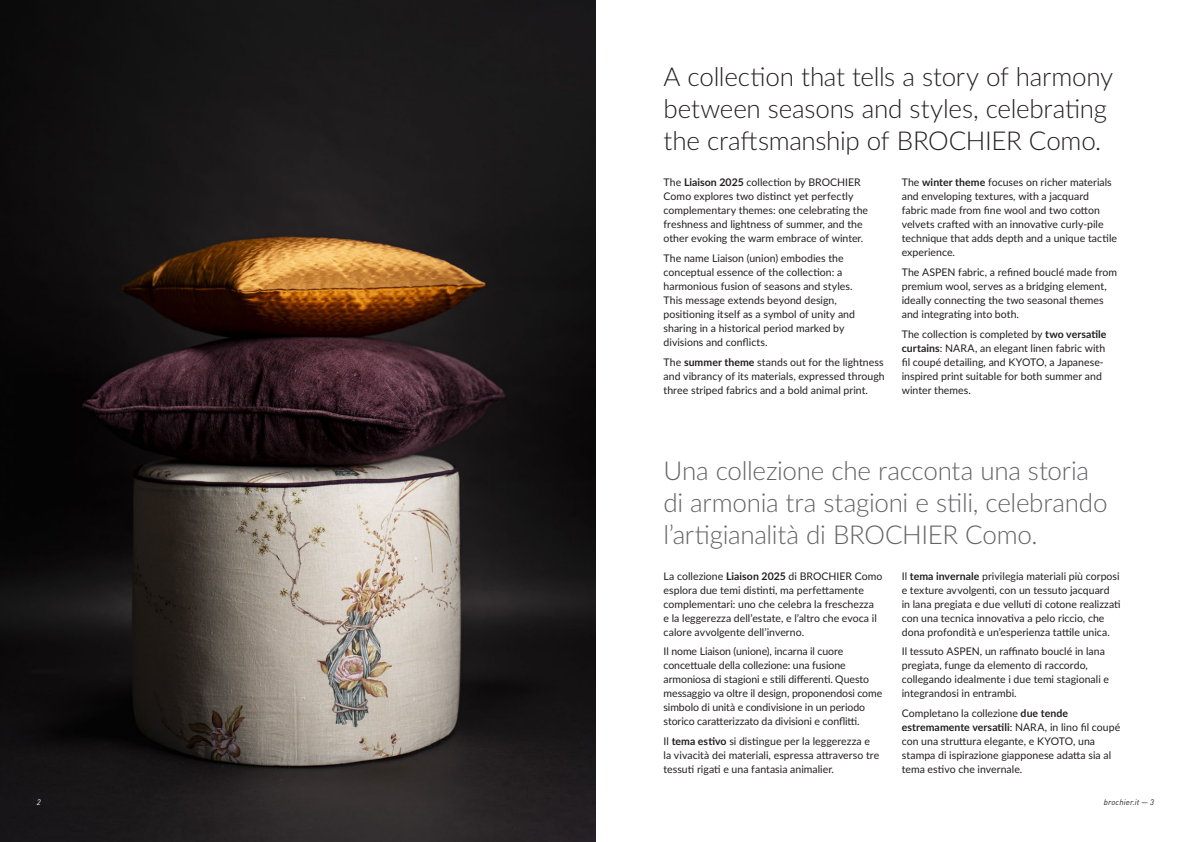
<style>
.page{position:relative;width:1191px;height:842px;background:#fff}
.page>*{position:absolute;margin:0;border:0;box-sizing:border-box;transform-origin:0 0}
.Testo_Intro_-_EN{font:300 26px/32px "Lato";letter-spacing:-.01em;color:#231f20}
.Testo_Intro_-_IT{font:300 26px/32px "Lato";letter-spacing:-.01em;color:#636366}
.Testo_-_EN{font:10.5px/14px "Lato";letter-spacing:.005em;color:#231f20}
.t1{font:italic 8px "DIN";letter-spacing:.015em;color:#231f20}
.t2{font:italic 8px "DIN";color:#fff}
.s1{font-weight:700}
</style>
<div class="page">
<img style="left:0;top:0;width:595px;height:842px">
<p class="Testo_Intro_-_EN" style="left:663px;top:60px;width:451px">A collection that tells a story of harmony between seasons and styles, celebrating the craftsmanship of BROCHIER Como.</p>
<p class="Testo_-_EN" style="left:663px;top:175px;width:206px">The <span class="s1">Liaison 2025</span> collection by BROCHIER Como explores two distinct yet perfectly complementary themes: one celebrating the freshness and lightness of summer, and the other evoking the warm embrace of winter.</p>
<p class="Testo_-_EN" style="left:663px;top:251px;width:193px">The name Liaison (union) embodies the conceptual essence of the collection: a harmonious fusion of seasons and styles.<br>This message extends beyond design, positioning itself as a symbol of unity and sharing in a historical period marked by divisions and conflicts.</p>
<p class="Testo_-_EN" style="left:663px;top:354px;width:223px;text-align:justify">The <span class="s1">summer theme</span> stands out for the lightness and vibrancy of its materials, expressed through three striped fabrics and a bold animal print.</p>
<p class="Testo_-_EN" style="left:901px;top:175px;width:217px">The <span class="s1">winter theme</span> focuses on richer materials and enveloping textures, with a jacquard fabric made from fine wool and two cotton velvets crafted with an innovative curly-pile technique that adds depth and a unique tactile experience.</p>
<p class="Testo_-_EN" style="left:901px;top:265px;width:217px">The ASPEN fabric, a refined bouclé made from premium wool, serves as a bridging element, ideally connecting the two seasonal themes and integrating into both.</p>
<p class="Testo_-_EN" style="left:901px;top:326px;width:206px">The collection is completed by <span class="s1">two versatile curtains</span>: NARA, an elegant linen fabric with fil coupé detailing, and KYOTO, a Japanese&shy;inspired print suitable for both summer and winter themes.</p>
<p class="Testo_Intro_-_IT" style="left:663px;top:453px;width:445px">Una collezione che racconta una storia di armonia tra stagioni e stili, celebrando l’artigianalità di BROCHIER Como.</p>
<p class="Testo_-_EN" style="left:663px;top:568px;width:220px">La collezione <span class="s1">Liaison 2025</span> di BROCHIER Como esplora due temi distinti, ma perfettamente complementari: uno che celebra la freschezza<br>e la leggerezza dell’estate, e l’altro che evoca il calore avvolgente dell’inverno.</p>
<p class="Testo_-_EN" style="left:663px;top:644px;width:220px">Il nome Liaison (unione), incarna il cuore concettuale della collezione: una fusione armoniosa di stagioni e stili differenti. Questo messaggio va oltre il design, proponendosi come simbolo di unità e condivisione in un periodo storico caratterizzato da divisioni e conflitti.</p>
<p class="Testo_-_EN" style="left:663px;top:734px;width:217px">Il <span class="s1">tema estivo</span> si distingue per la leggerezza e la vivacità dei materiali, espressa attraverso tre tessuti rigati e una fantasia animalier.</p>
<p class="Testo_-_EN" style="left:901px;top:568px;width:220px">Il <span class="s1">tema invernale</span> privilegia materiali più corposi e texture avvolgenti, con un tessuto jacquard<br>in lana pregiata e due velluti di cotone realizzati con una tecnica innovativa a pelo riccio, che dona profondità e un’esperienza tattile unica.</p>
<p class="Testo_-_EN" style="left:901px;top:644px;width:209px">Il tessuto ASPEN, un raffinato bouclé in lana pregiata, funge da elemento di raccordo, collegando idealmente i due temi stagionali e integrandosi in entrambi.</p>
<p class="Testo_-_EN" style="left:901px;top:706px;width:220px">Completano la collezione <span class="s1">due tende estremamente versatili</span>: NARA, in lino fil coupé con una struttura elegante, e KYOTO, una stampa di ispirazione giapponese adatta sia al tema estivo che invernale.</p>
<p class="t2" style="left:37px;top:797px;width:5px">2</p>
<p class="t1" style="left:1103px;top:797px;width:52px">brochier.it — 3</p>
</div>
